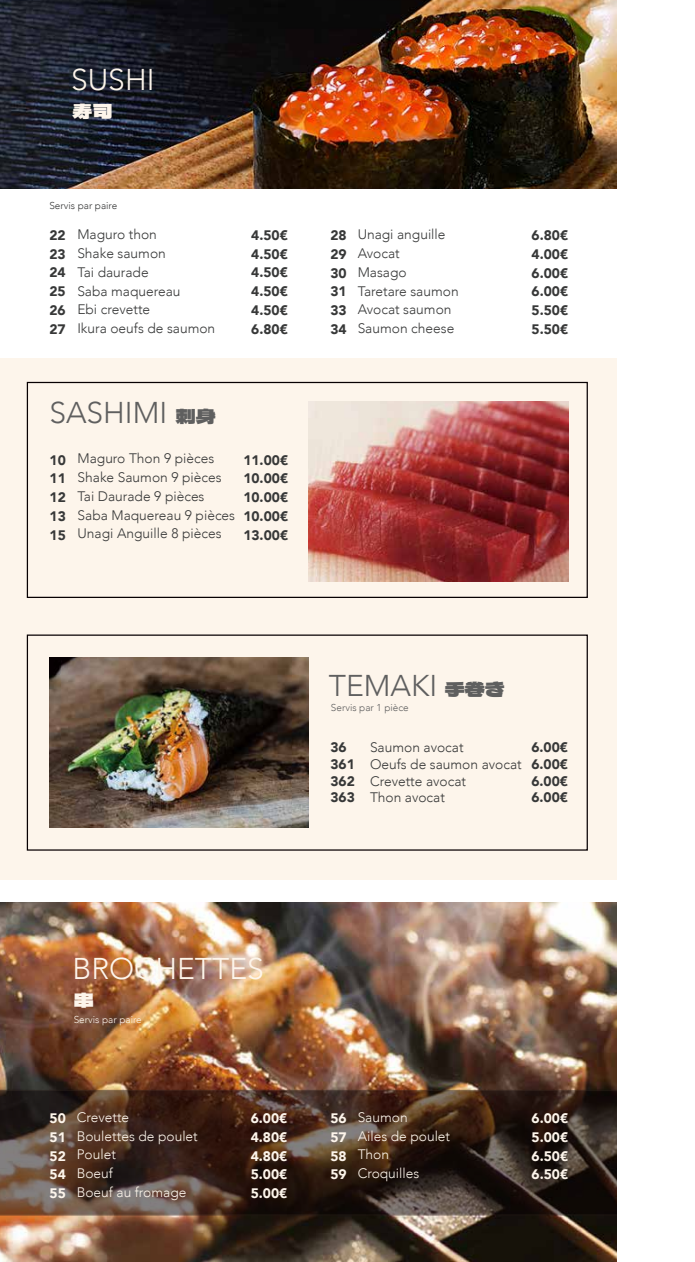
<style>
.page{position:relative;width:695px;height:1262px;background:#fff}
.page>*{position:absolute;margin:0;border:0;box-sizing:border-box;transform-origin:0 0}
.t1{font:300 30px "Avenir";color:#5f5f5f}
.t2{font:300 30px "Avenir";color:#fdf5eb}
.t3{font:20px "Dela Gothic One";color:#fdf5eb}
.t4{font:300 13.75px/18.8px "Avenir";color:#373838}
.t5{font:900 13.75px/18.8px "Avenir";color:#373838;text-align:justify}
.t6{font:300 13.75px/18.8px "Avenir";color:#fdf5eb}
.t7{font:900 13.75px/18.8px "Avenir";color:#fdf5eb;text-align:justify}
.t8{font:300 10px "Avenir";color:#5f5f5f}
.t9{font:300 10px "Avenir";color:#373838}
.t10{font:300 10px "Avenir";color:#fdf5eb}
.s1{font-family:"Dela Gothic One";font-weight:400;font-size:20px}
</style>
<div class="page">
<div style="left:0;top:358px;width:619px;height:521px;background:#fdf5eb"></div>
<img style="left:0;top:0;width:617px;height:188px">
<img style="left:0;top:902px;width:617px;height:359px">
<svg style="left:0;top:1089px;width:617px;height:126px"></svg>
<div style="left:27px;top:382px;width:560px;height:216px;border:1px solid #070002"></div>
<img style="left:308px;top:401px;width:260px;height:180px">
<div style="left:27px;top:634px;width:560px;height:216px;border:1px solid #070002"></div>
<img style="left:50px;top:657px;width:259px;height:170px">
<div style="left:617px;top:0;width:77px;height:1261px;background:#fff"></div>
<h1 class="t2" style="left:71px;top:62px;width:85px">SUSHI</h1>
<h2 class="t3" style="left:72px;top:96px;width:41px">寿司</h2>
<p class="t9" style="left:49px;top:200px;width:69px">Servis par paire</p>
<p class="t4" style="left:77px;top:225px;width:139px">Maguro thon<br>Shake saumon<br>Tai daurade<br>Saba maquereau<br>Ebi crevette<br>Ikura oeufs de saumon</p>
<p class="t5" style="left:49px;top:225px;width:18px">22<br>23<br>24<br>25<br>26<br>27</p>
<p class="t5" style="left:251px;top:225px;width:38px">4.50€ 4.50€ 4.50€ 4.50€ 4.50€ 6.80€</p>
<p class="t4" style="left:357px;top:225px;width:102px">Unagi anguille<br>Avocat<br>Masago<br>Taretare saumon<br>Avocat saumon<br>Saumon cheese</p>
<p class="t5" style="left:330px;top:225px;width:18px">28<br>29<br>30<br>31<br>33<br>34</p>
<p class="t5" style="left:531px;top:225px;width:38px">6.80€ 4.00€ 6.00€ 6.00€ 5.50€ 5.50€</p>
<h1 class="t1" style="left:49px;top:395px;width:168px">SASHIMI <span class="s1">刺身</span></h1>
<p class="t4" style="left:78px;top:449px;width:159px">Maguro Thon 9 pièces<br>Shake Saumon 9 pièces<br>Tai Daurade 9 pièces<br>Saba Maquereau 9 pièces<br>Unagi Anguille 8 pièces</p>
<p class="t5" style="left:50px;top:450px;width:18px">10<br>11<br>12<br>13<br>15</p>
<p class="t5" style="left:243px;top:450px;width:46px">11.00€ 10.00€ 10.00€ 10.00€ 13.00€</p>
<h1 class="t1" style="left:329px;top:668px;width:178px">TEMAKI <span class="s1">手巻き</span></h1>
<p class="t8" style="left:331px;top:701px;width:79px">Servis par 1 pièce</p>
<p class="t4" style="left:370px;top:739px;width:153px;line-height:16.5px">Saumon avocat<br>Oeufs de saumon avocat<br>Crevette avocat<br>Thon avocat</p>
<p class="t5" style="left:330px;top:739px;width:26px;line-height:16.5px;text-align:left">36<br>361<br>362<br>363</p>
<p class="t5" style="left:531px;top:739px;width:38px;line-height:16.5px">6.00€ 6.00€ 6.00€ 6.00€</p>
<h1 class="t2" style="left:72px;top:950px;width:193px">BROCHETTES</h1>
<h2 class="t3" style="left:74px;top:984px;width:21px">串</h2>
<p class="t10" style="left:74px;top:1013px;width:69px">Servis par paire</p>
<p class="t6" style="left:77px;top:1107px;width:123px">Crevette<br>Boulettes de poulet<br>Poulet<br>Boeuf<br>Boeuf au fromage</p>
<p class="t7" style="left:50px;top:1108px;width:18px">50<br>51<br>52<br>54<br>55</p>
<p class="t7" style="left:251px;top:1108px;width:38px">6.00€ 4.80€ 4.80€ 5.00€ 5.00€</p>
<p class="t6" style="left:357px;top:1107px;width:94px">Saumon<br>Ailes de poulet<br>Thon<br>Croquilles</p>
<p class="t7" style="left:330px;top:1108px;width:18px">56<br>57<br>58<br>59</p>
<p class="t7" style="left:531px;top:1108px;width:38px">6.00€ 5.00€ 6.50€ 6.50€</p>
</div>
